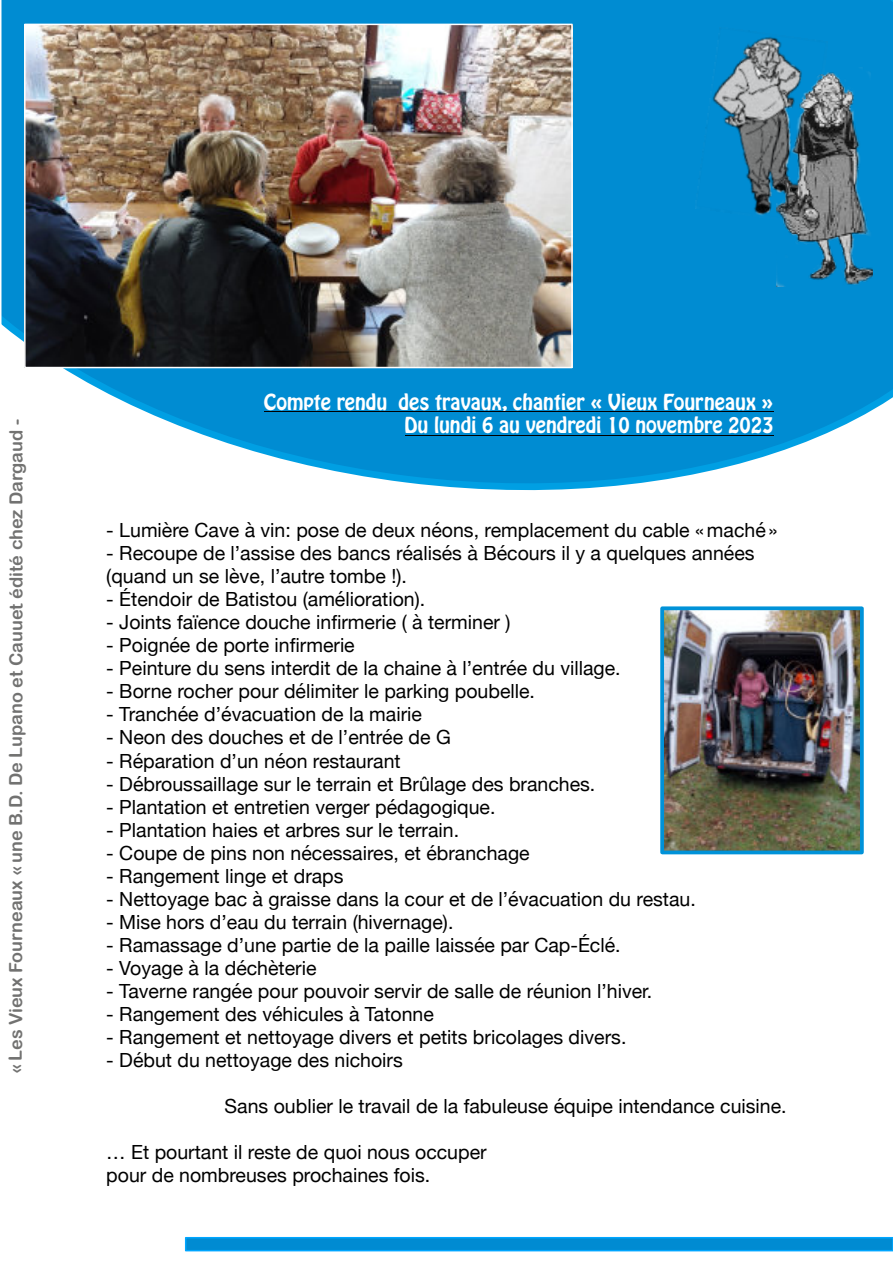
<style>
.page{position:relative;width:893px;height:1263px;background:#fff}
.page>*{position:absolute;margin:0;border:0;box-sizing:border-box;transform-origin:0 0}
.t1{font:19.5px/23.1px "Helvetica Neue";color:#000}
.t2{font:19.5px/23.4px "Hobo Std";color:#fff;text-align:right}
.t3{font:18px "Arial Rounded MT Bold";color:#727271}
</style>
<div class="page">
<svg style="left:2px;top:0;width:891px;height:491px;fill:#008cd2"></svg>
<svg style="left:1px;top:0;width:1px;height:325px"></svg>
<hr style="left:264px;top:411px;width:509px;height:1px;background:#000">
<hr style="left:405px;top:435px;width:368px;height:1px;background:#000">
<img style="left:27px;top:27px;width:543px;height:338px">
<div style="left:24px;top:24px;width:549px;height:344px;border:2px solid #fff"></div>
<div style="left:185px;top:1237px;width:708px;height:14px;background:#008bd2;border:2px solid #00a6ff"></div>
<img style="left:695px;top:27px;width:132px;height:196px">
<img style="left:776px;top:68px;width:97px;height:218px">
<img style="left:665px;top:611px;width:194px;height:238px">
<div style="left:660px;top:606px;width:204px;height:248px;border:4px solid #0092d8"></div>
<p class="t3" style="left:9px;top:1074px;width:656px;rotate:-90deg">« Les Vieux Fourneaux « une B.D. De Lupano et Cauuet édité chez Dargaud -</p>
<p class="t2" style="left:264px;top:391px;width:511px">Compte rendu des travaux, chantier « Vieux Fourneaux »<br>Du lundi 6 au vendredi 10 novembre 2023</p>
<p class="t1" style="left:106px;top:518px;width:673px">- Lumière Cave à vin: pose de deux néons, remplacement du cable « maché »</p>
<p class="t1" style="left:106px;top:541px;width:650px">- Recoupe de l’assise des bancs réalisés à Bécours il y a quelques années (quand un se lève, l’autre tombe !).</p>
<p class="t1" style="left:106px;top:587px;width:320px">- Étendoir de Batistou (amélioration).</p>
<p class="t1" style="left:106px;top:610px;width:406px">- Joints faïence douche infirmerie ( à terminer )</p>
<p class="t1" style="left:106px;top:633px;width:250px">- Poignée de porte infirmerie</p>
<p class="t1" style="left:106px;top:656px;width:516px">- Peinture du sens interdit de la chaine à l’entrée du village.</p>
<p class="t1" style="left:106px;top:680px;width:430px">- Borne rocher pour délimiter le parking poubelle.</p>
<p class="t1" style="left:106px;top:703px;width:317px">- Tranchée d’évacuation de la mairie</p>
<p class="t1" style="left:106px;top:726px;width:346px">- Neon des douches et de l’entrée de G</p>
<p class="t1" style="left:106px;top:749px;width:296px">- Réparation d’un néon restaurant</p>
<p class="t1" style="left:106px;top:772px;width:491px">- Débroussaillage sur le terrain et Brûlage des branches.</p>
<p class="t1" style="left:106px;top:795px;width:391px">- Plantation et entretien verger pédagogique.</p>
<p class="t1" style="left:106px;top:818px;width:354px">- Plantation haies et arbres sur le terrain.</p>
<p class="t1" style="left:106px;top:841px;width:425px">- Coupe de pins non nécessaires, et ébranchage</p>
<p class="t1" style="left:106px;top:864px;width:239px">- Rangement linge et draps</p>
<p class="t1" style="left:106px;top:887px;width:591px">- Nettoyage bac à graisse dans la cour et de l’évacuation du restau.</p>
<p class="t1" style="left:106px;top:910px;width:349px">- Mise hors d’eau du terrain (hivernage).</p>
<p class="t1" style="left:106px;top:933px;width:516px">- Ramassage d’une partie de la paille laissée par Cap-Éclé.</p>
<p class="t1" style="left:106px;top:956px;width:212px">- Voyage à la déchèterie</p>
<p class="t1" style="left:106px;top:979px;width:548px">- Taverne rangée pour pouvoir servir de salle de réunion l’hiver.</p>
<p class="t1" style="left:106px;top:1002px;width:329px">- Rangement des véhicules à Tatonne</p>
<p class="t1" style="left:106px;top:1025px;width:522px">- Rangement et nettoyage divers et petits bricolages divers.</p>
<p class="t1" style="left:106px;top:1048px;width:298px">- Début du nettoyage des nichoirs</p>
<p class="t1" style="left:225px;top:1094px;width:563px">Sans oublier le travail de la fabuleuse équipe intendance cuisine.</p>
<p class="t1" style="left:106px;top:1140px;width:382px">… Et pourtant il reste de quoi nous occuper pour de nombreuses prochaines fois.</p>
</div>
